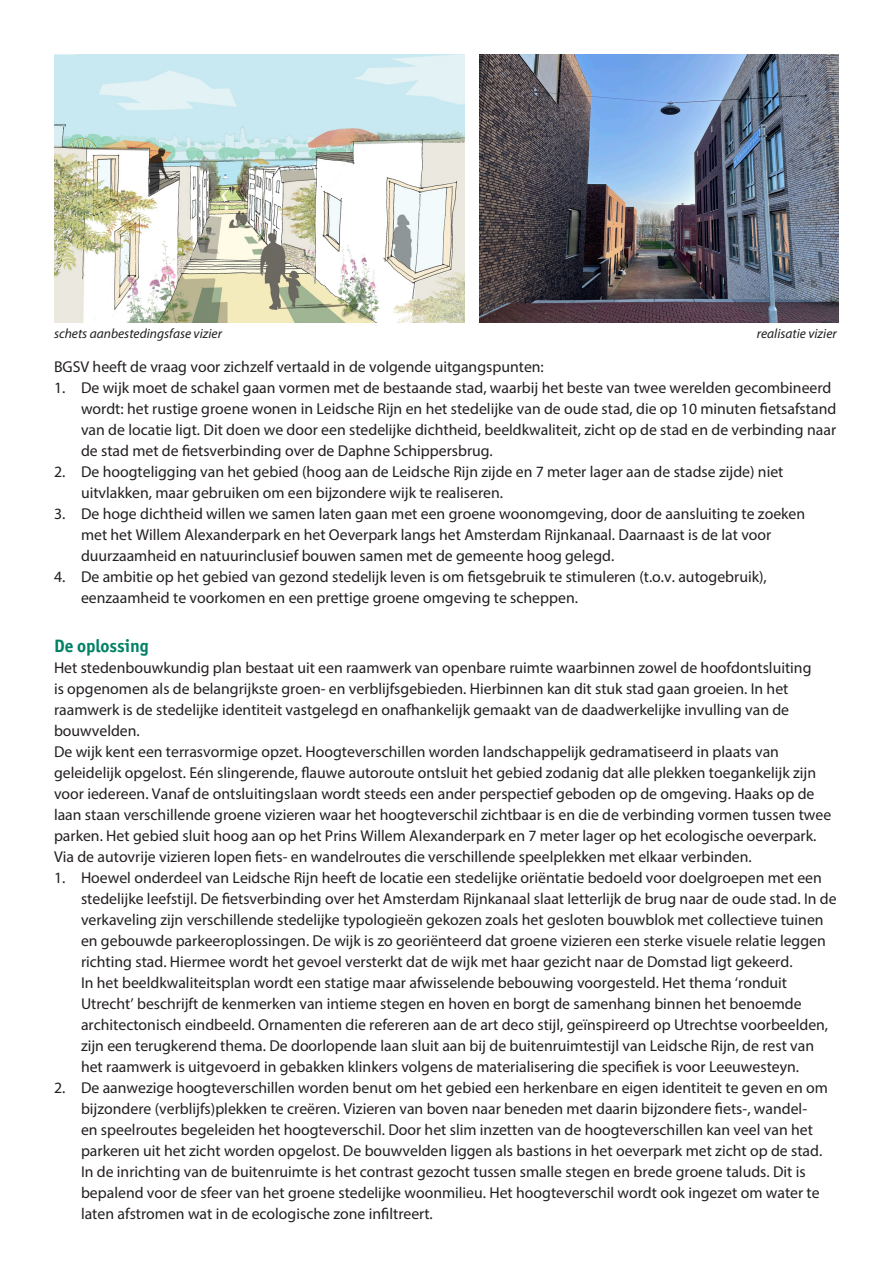
<style>
.page{position:relative;width:893px;height:1263px;background:#fff}
.page>*{position:absolute;margin:0;border:0;box-sizing:border-box;transform-origin:0 0}
.t1{font:700 18px "Officina Sans ITC Pro";color:#008165}
.Paragraph_Bodytekst{font:15.75px/21px "Myriad Pro";color:#231f20}
.t2{font:italic 13.5px "Myriad Pro";color:#231f20}
</style>
<div class="page">
<img style="left:480px;top:54px;width:358px;height:268px">
<img style="left:54px;top:54px;width:410px;height:269px">
<p class="t2" style="left:54px;top:325px;width:169px">schets aanbestedingsfase vizier</p>
<p class="t2" style="left:757px;top:325px;width:81px">realisatie vizier</p>
<p class="Paragraph_Bodytekst" style="left:54px;top:356px;width:491px">BGSV heeft de vraag voor zichzelf vertaald in de volgende uitgangspunten:</p>
<p class="Paragraph_Bodytekst" style="left:81px;top:377px;width:757px;text-indent:-27px">1. De wijk moet de schakel gaan vormen met de bestaande stad, waarbij het beste van twee werelden gecombineerd wordt: het rustige groene wonen in Leidsche Rijn en het stedelijke van de oude stad, die op 10 minuten fietsafstand van de locatie ligt. Dit doen we door een stedelijke dichtheid, beeldkwaliteit, zicht op de stad en de verbinding naar de stad met de fietsverbinding over de Daphne Schippersbrug.</p>
<p class="Paragraph_Bodytekst" style="left:81px;top:461px;width:704px;text-indent:-27px">2. De hoogteligging van het gebied (hoog aan de Leidsche Rijn zijde en 7 meter lager aan de stadse zijde) niet uitvlakken, maar gebruiken om een bijzondere wijk te realiseren.</p>
<p class="Paragraph_Bodytekst" style="left:81px;top:503px;width:726px;text-indent:-27px">3. De hoge dichtheid willen we samen laten gaan met een groene woonomgeving, door de aansluiting te zoeken met het Willem Alexanderpark en het Oeverpark langs het Amsterdam Rijnkanaal. Daarnaast is de lat voor duurzaamheid en natuurinclusief bouwen samen met de gemeente hoog gelegd.</p>
<p class="Paragraph_Bodytekst" style="left:81px;top:566px;width:687px;text-indent:-27px">4. De ambitie op het gebied van gezond stedelijk leven is om fietsgebruik te stimuleren (t.o.v. autogebruik), eenzaamheid te voorkomen en een prettige groene omgeving te scheppen.</p>
<p class="t1" style="left:54px;top:634px;width:96px">De oplossing</p>
<p class="Paragraph_Bodytekst" style="left:54px;top:657px;width:759px">Het stedenbouwkundig plan bestaat uit een raamwerk van openbare ruimte waarbinnen zowel de hoofdontsluiting is opgenomen als de belangrijkste groen- en verblijfsgebieden. Hierbinnen kan dit stuk stad gaan groeien. In het raamwerk is de stedelijke identiteit vastgelegd en onafhankelijk gemaakt van de daadwerkelijke invulling van de bouwvelden.</p>
<p class="Paragraph_Bodytekst" style="left:54px;top:741px;width:779px">De wijk kent een terrasvormige opzet. Hoogteverschillen worden landschappelijk gedramatiseerd in plaats van geleidelijk opgelost. Eén slingerende, flauwe autoroute ontsluit het gebied zodanig dat alle plekken toegankelijk zijn voor iedereen. Vanaf de ontsluitingslaan wordt steeds een ander perspectief geboden op de omgeving. Haaks op de laan staan verschillende groene vizieren waar het hoogteverschil zichtbaar is en die de verbinding vormen tussen twee parken. Het gebied sluit hoog aan op het Prins Willem Alexanderpark en 7 meter lager op het ecologische oeverpark.<br>Via de autovrije vizieren lopen fiets- en wandelroutes die verschillende speelplekken met elkaar verbinden.</p>
<p class="Paragraph_Bodytekst" style="left:81px;top:867px;width:757px;text-indent:-27px">1. Hoewel onderdeel van Leidsche Rijn heeft de locatie een stedelijke oriëntatie bedoeld voor doelgroepen met een stedelijke leefstijl. De fietsverbinding over het Amsterdam Rijnkanaal slaat letterlijk de brug naar de oude stad. In de verkaveling zijn verschillende stedelijke typologieën gekozen zoals het gesloten bouwblok met collectieve tuinen en gebouwde parkeeroplossingen. De wijk is zo georiënteerd dat groene vizieren een sterke visuele relatie leggen richting stad. Hiermee wordt het gevoel versterkt dat de wijk met haar gezicht naar de Domstad ligt gekeerd.<br>In het beeldkwaliteitsplan wordt een statige maar afwisselende bebouwing voorgesteld. Het thema ‘ronduit Utrecht’ beschrijft de kenmerken van intieme stegen en hoven en borgt de samenhang binnen het benoemde architectonisch eindbeeld. Ornamenten die refereren aan de art deco stijl, geïnspireerd op Utrechtse voorbeelden, zijn een terugkerend thema. De doorlopende laan sluit aan bij de buitenruimtestijl van Leidsche Rijn, de rest van het raamwerk is uitgevoerd in gebakken klinkers volgens de materialisering die specifiek is voor Leeuwesteyn.</p>
<p class="Paragraph_Bodytekst" style="left:81px;top:1077px;width:748px;text-indent:-27px">2. De aanwezige hoogteverschillen worden benut om het gebied een herkenbare en eigen identiteit te geven en om bijzondere (verblijfs)plekken te creëren. Vizieren van boven naar beneden met daarin bijzondere fiets-, wandel-<br>en speelroutes begeleiden het hoogteverschil. Door het slim inzetten van de hoogteverschillen kan veel van het parkeren uit het zicht worden opgelost. De bouwvelden liggen als bastions in het oeverpark met zicht op de stad.<br>In de inrichting van de buitenruimte is het contrast gezocht tussen smalle stegen en brede groene taluds. Dit is bepalend voor de sfeer van het groene stedelijke woonmilieu. Het hoogteverschil wordt ook ingezet om water te laten afstromen wat in de ecologische zone infiltreert.</p>
</div>
